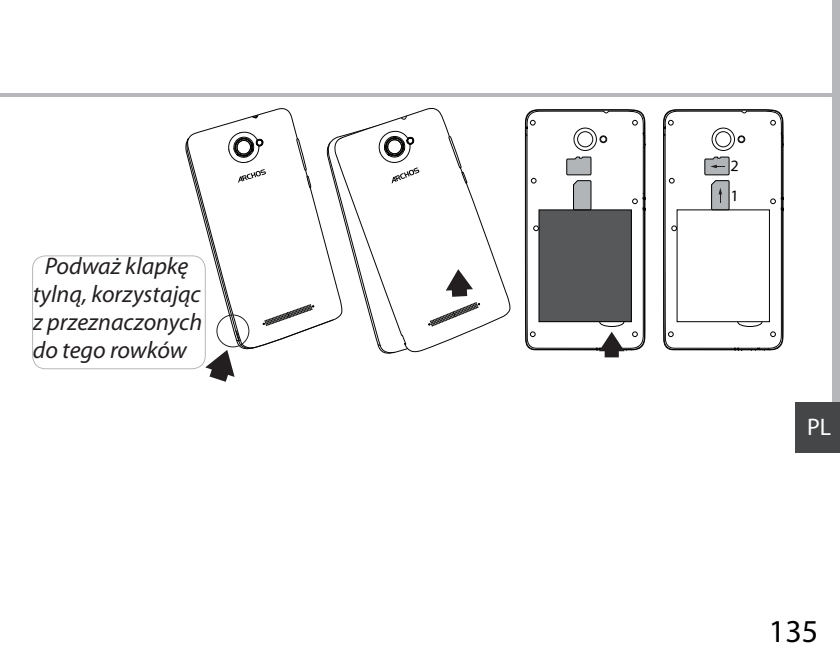
<style>
.page{position:relative;width:840px;height:658px;background:#fff}
.page>*{position:absolute;margin:0;border:0;box-sizing:border-box;transform-origin:0 0}
.t1{font:32px "Myriad Pro";color:#000}
.t2{font:italic 24px/28px "Myriad Pro";color:#231f20}
.t3{font:24px "Myriad Pro";color:#fff}
</style>
<div class="page">
<hr style="left:0;top:93px;width:839px;height:4px;background:#b6b7bb">
<svg style="left:198px;top:108px;width:98px;height:24px"></svg>
<svg style="left:252px;top:115px;width:6px;height:3px"></svg>
<svg style="left:185px;top:132px;width:129px;height:250px"></svg>
<div style="left:216px;top:314px;width:33px;height:33px;border:1px solid #231f20;border-radius:50%"></div>
<svg style="left:326px;top:112px;width:154px;height:242px"></svg>
<svg style="left:524px;top:109px;width:93px;height:249px"></svg>
<svg style="left:617px;top:109px;width:167px;height:249px"></svg>
<div style="left:831px;top:0;width:8px;height:409px;background:#b6b7bb"></div>
<div style="left:795px;top:402px;width:44px;height:50px;background:#454647"></div>
<div style="left:32px;top:256px;width:173px;height:113px;border:1px solid #b6b7bb;border-radius:13px"></div>
<svg style="left:662px;top:109px;width:121px;height:249px"></svg>
<p class="t2" style="left:33px;top:251px;width:171px;text-indent:12px">Podważ klapkę tylną, korzystając z przeznaczonych do tego rowków</p>
<p class="t3" style="left:806px;top:412px;width:26px">PL</p>
<h1 class="t1" style="left:768px;top:611px;width:51px">135</h1>
</div>
